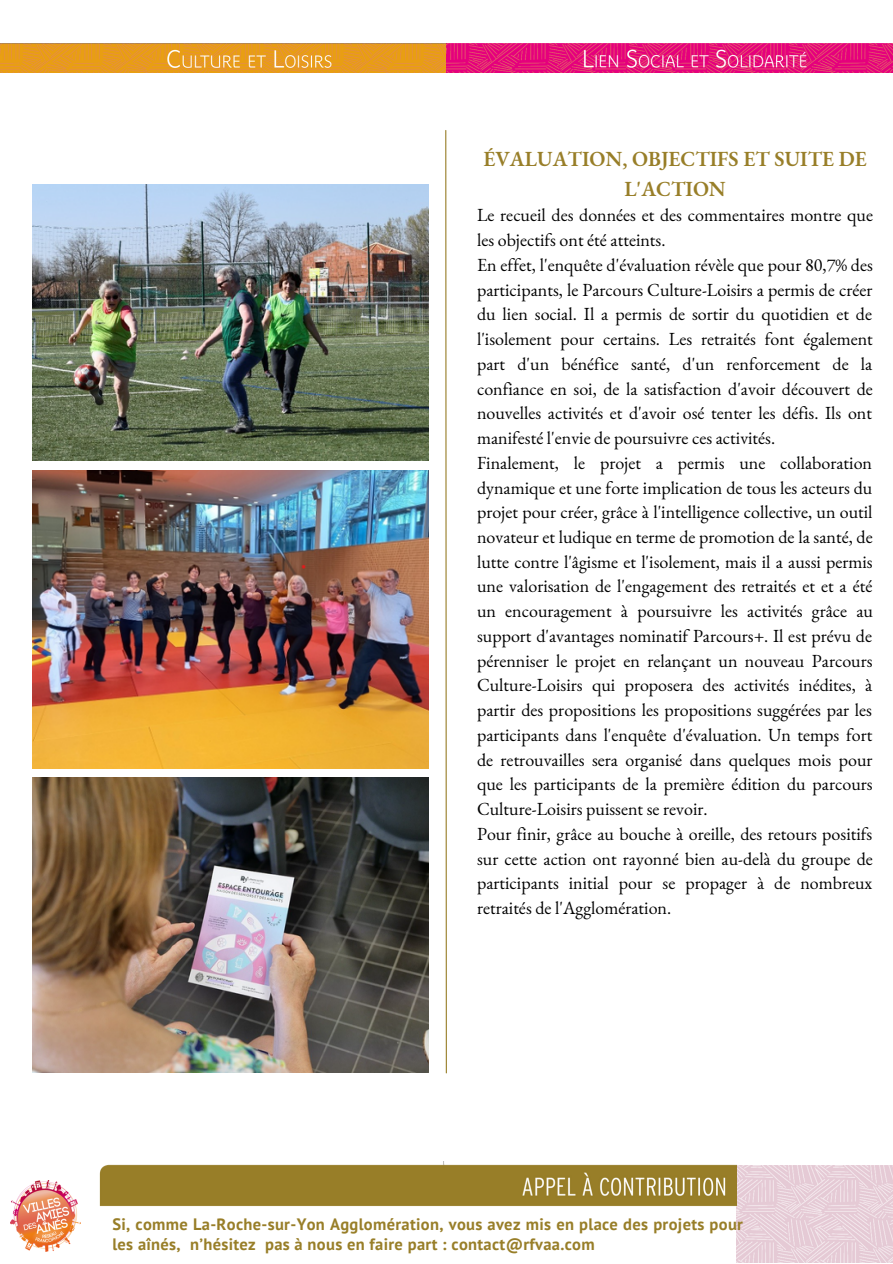
<style>
.page{position:relative;width:893px;height:1264px;background:#fff}
.page>*{position:absolute;margin:0;border:0;box-sizing:border-box;transform-origin:0 0}
.t1{font:600 21px/29.2px "EB Garamond";color:#987e28;text-align:center}
.t2{font:18px/24.8px "EB Garamond";color:#000}
.t3{font:700 16.5px/20.2px "PT Sans";letter-spacing:.02em;color:#987e28}
</style>
<div class="page">
<svg style="left:445px;top:130px;width:2px;height:944px;background:#c4b585"></svg>
<img style="left:736px;top:1165px;width:156px;height:97px">
<img style="left:99px;top:1161px;width:637px;height:45px">
<img style="left:11px;top:1180px;width:70px;height:71px">
<img style="left:1px;top:43px;width:891px;height:30px">
<img style="left:32px;top:777px;width:396px;height:295px">
<img style="left:32px;top:470px;width:396px;height:298px">
<img style="left:32px;top:184px;width:396px;height:277px">
<p class="t1" style="left:483px;top:144px;width:385px">ÉVALUATION, OBJECTIFS ET SUITE DE<br>L'ACTION</p>
<p class="t2" style="left:477px;top:203px;width:397px">Le recueil des données et des commentaires montre que les objectifs ont été atteints.<br>En effet, l'enquête d'évaluation révèle que pour 80,7% des participants, le Parcours Culture-Loisirs a permis de créer du lien social. Il a permis de sortir du quotidien et de l'isolement pour certains. Les retraités font également part d'un bénéfice santé, d'un renforcement de la confiance en soi, de la satisfaction d'avoir découvert de nouvelles activités et d'avoir osé tenter les défis. Ils ont manifesté l'envie de poursuivre ces activités.<br>Finalement, le projet a permis une collaboration dynamique et une forte implication de tous les acteurs du projet pour créer, grâce à l'intelligence collective, un outil novateur et ludique en terme de promotion de la santé, de lutte contre l'âgisme et l'isolement, mais il a aussi permis une valorisation de l'engagement des retraités et et a été un encouragement à poursuivre les activités grâce au support d'avantages nominatif Parcours+. Il est prévu de pérenniser le projet en relançant un nouveau Parcours Culture-Loisirs qui proposera des activités inédites, à partir des propositions les propositions suggérées par les participants dans l'enquête d'évaluation. Un temps fort de retrouvailles sera organisé dans quelques mois pour que les participants de la première édition du parcours Culture-Loisirs puissent se revoir.<br>Pour finir, grâce au bouche à oreille, des retours positifs sur cette action ont rayonné bien au-delà du groupe de participants initial pour se propager à de nombreux retraités de l'Agglomération.</p>
<p class="t3" style="left:112px;top:1213px;width:632px">Si, comme La-Roche-sur-Yon Agglomération, vous avez mis en place des projets pour les aînés, n’hésitez pas à nous en faire part : contact@rfvaa.com</p>
</div>
